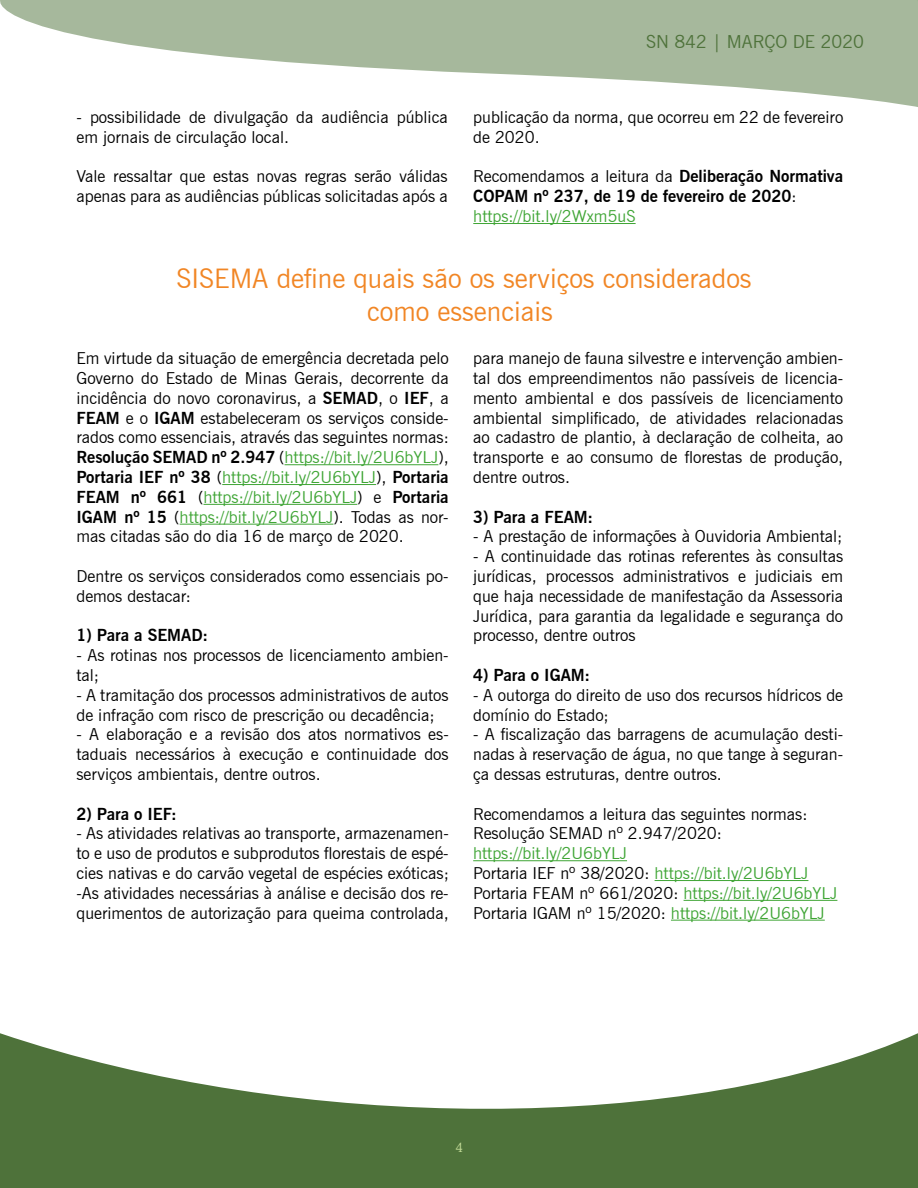
<style>
.page{position:relative;width:918px;height:1188px;background:#fff}
.page>*{position:absolute;margin:0;border:0;box-sizing:border-box;transform-origin:0 0}
.t1{font:27px/32.4px "News Gothic BT";color:#f18625;text-align:center}
.t2{font:18px "News Gothic BT";color:#4e723a}
.t3{font:16.5px/19.8px "News Gothic BT";color:#000}
.t4{font:16.5px/19.8px "News Gothic BT";color:#3fa535}
.t5{font:700 16.5px/19.8px "News Gothic BT";color:#000}
.t6{font:13.5px "Calisto";color:#c1da96}
.s1{font-weight:400}
.s2{font-weight:400;color:#3fa535}
.s3{font-weight:700}
.s4{color:#3fa535}
.s5{color:#000}
</style>
<div class="page">
<svg style="left:0;top:1033px;width:918px;height:155px;fill:#4e723a"></svg>
<svg style="left:0;top:0;width:918px;height:107px;fill:#a6b89c"></svg>
<hr style="left:473px;top:223px;width:163px;height:1px;background:#3fa535">
<hr style="left:285px;top:464px;width:153px;height:1px;background:#3fa535">
<hr style="left:222px;top:484px;width:154px;height:1px;background:#3fa535">
<hr style="left:203px;top:504px;width:154px;height:1px;background:#3fa535">
<hr style="left:180px;top:524px;width:153px;height:1px;background:#3fa535">
<hr style="left:473px;top:860px;width:154px;height:1px;background:#3fa535">
<hr style="left:655px;top:880px;width:153px;height:1px;background:#3fa535">
<hr style="left:684px;top:900px;width:153px;height:1px;background:#3fa535">
<hr style="left:671px;top:920px;width:154px;height:1px;background:#3fa535">
<p class="t3" style="left:76px;top:107px;width:373px">- possibilidade de divulgação da audiência pública em jornais de circulação local.</p>
<p class="t3" style="left:76px;top:166px;width:373px">Vale ressaltar que estas novas regras serão válidas apenas para as audiências públicas solicitadas após a</p>
<p class="t2" style="left:646px;top:31px;width:219px">SN 842 | MARÇO DE 2020</p>
<p class="t3" style="left:473px;top:107px;width:372px">publicação da norma, que ocorreu em 22 de fevereiro de 2020.</p>
<p class="t5" style="left:473px;top:166px;width:372px"><span class="s1">Recomendamos a leitura da</span> Deliberação Normativa<br>COPAM nº 237, de 19 de fevereiro de 2020<span class="s1">: </span><span class="s2">https://bit.ly/2Wxm5uS</span></p>
<h1 class="t1" style="left:176px;top:262px;width:577px">SISEMA define quais são os serviços considerados como essenciais</h1>
<p class="t3" style="left:76px;top:348px;width:374px;text-align:justify">Em virtude da situação de emergência decretada pelo Governo do Estado de Minas Gerais, decorrente da incidência do novo coronavirus, a <span class="s3">SEMAD</span>, o <span class="s3">IEF</span>, a <span class="s3">FEAM</span> e o <span class="s3">IGAM</span> estabeleceram os serviços conside&shy;rados como essenciais, através das seguintes normas:<br><span class="s3">Resolução SEMAD nº 2.947</span> (<span class="s4">https://bit.ly/2U6bYLJ</span>), <span class="s3">Portaria IEF nº 38</span> (<span class="s4">https://bit.ly/2U6bYLJ</span>), <span class="s3">Portaria FEAM nº 661</span> (<span class="s4">https://bit.ly/2U6bYLJ</span>) e <span class="s3">Portaria IGAM nº 15</span> (<span class="s4">https://bit.ly/2U6bYLJ</span>). Todas as nor&shy;mas citadas são do dia 16 de março de 2020.</p>
<p class="t3" style="left:76px;top:566px;width:374px">Dentre os serviços considerados como essenciais po&shy;demos destacar:</p>
<p class="t5" style="left:76px;top:625px;width:133px">1) Para a SEMAD:</p>
<p class="t3" style="left:76px;top:645px;width:374px">- As rotinas nos processos de licenciamento ambien&shy;tal;</p>
<p class="t3" style="left:76px;top:685px;width:374px">- A tramitação dos processos administrativos de autos de infração com risco de prescrição ou decadência;</p>
<p class="t3" style="left:76px;top:725px;width:374px;text-align:justify">- A elaboração e a revisão dos atos normativos es&shy;taduais necessários à execução e continuidade dos serviços ambientais, dentre outros.</p>
<p class="t5" style="left:76px;top:804px;width:102px">2) Para o IEF:</p>
<p class="t3" style="left:76px;top:824px;width:374px;text-align:justify">- As atividades relativas ao transporte, armazenamen&shy;to e uso de produtos e subprodutos florestais de espé&shy;cies nativas e do carvão vegetal de espécies exóticas; -As atividades necessárias à análise e decisão dos re&shy;querimentos de autorização para queima controlada,</p>
<p class="t3" style="left:473px;top:348px;width:372px;text-align:justify">para manejo de fauna silvestre e intervenção ambien&shy;tal dos empreendimentos não passíveis de licencia&shy;mento ambiental e dos passíveis de licenciamento ambiental simplificado, de atividades relacionadas ao cadastro de plantio, à declaração de colheita, ao transporte e ao consumo de florestas de produção, dentre outros.</p>
<p class="t5" style="left:473px;top:507px;width:122px">3) Para a FEAM:</p>
<p class="t3" style="left:473px;top:527px;width:371px">- A prestação de informações à Ouvidoria Ambiental;</p>
<p class="t3" style="left:473px;top:546px;width:372px;text-align:justify">- A continuidade das rotinas referentes às consultas jurídicas, processos administrativos e judiciais em que haja necessidade de manifestação da Assessoria Jurídica, para garantia da legalidade e segurança do processo, dentre outros</p>
<p class="t5" style="left:473px;top:665px;width:119px">4) Para o IGAM:</p>
<p class="t3" style="left:473px;top:685px;width:372px">- A outorga do direito de uso dos recursos hídricos de domínio do Estado;</p>
<p class="t3" style="left:473px;top:725px;width:372px;text-align:justify">- A fiscalização das barragens de acumulação desti&shy;nadas à reservação de água, no que tange à seguran&shy;ça dessas estruturas, dentre outros.</p>
<p class="t3" style="left:473px;top:804px;width:336px">Recomendamos a leitura das seguintes normas:<br>Resolução SEMAD nº 2.947/2020:</p>
<p class="t4" style="left:473px;top:843px;width:366px">https://bit.ly/2U6bYLJ<br><span class="s5">Portaria IEF nº 38/2020:</span> https://bit.ly/2U6bYLJ <span class="s5">Portaria FEAM nº 661/2020:</span> https://bit.ly/2U6bYLJ <span class="s5">Portaria IGAM nº 15/2020:</span> https://bit.ly/2U6bYLJ</p>
<p class="t6" style="left:456px;top:1140px;width:8px">4</p>
</div>
